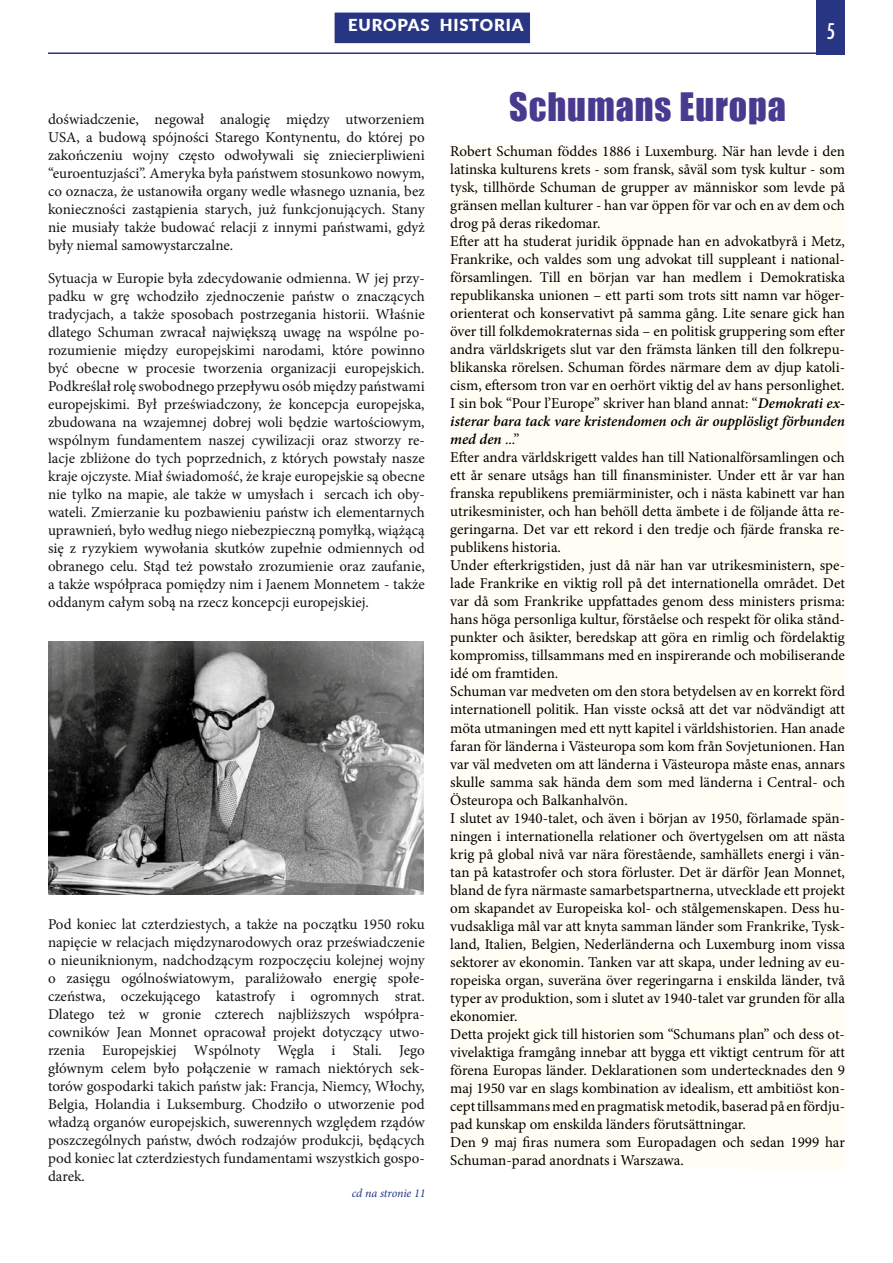
<style>
.page{position:relative;width:893px;height:1263px;background:#fff}
.page>*{position:absolute;margin:0;border:0;box-sizing:border-box;transform-origin:0 0}
.t1{font:36px "Impact";letter-spacing:.025em;color:#4a3a8f}
.t2{font:500 condensed 21px "Futura";color:#fdfdfd}
.t3{font:900 16.5px "Lato";letter-spacing:.05em;color:#fff}
.t4{font:15px/18px "Minion Pro";color:#000}
.t5{font:15px/18px "Minion Pro";color:#141310;text-align:justify}
.t6{font:italic 12px "Minion Pro";letter-spacing:-.01em;color:#1e387e}
.s1{font-weight:600;font-style:italic}
</style>
<div class="page">
<div style="left:817px;top:0;width:28px;height:54px;background:#283583"></div>
<hr style="left:48px;top:53px;width:797px;height:1px;background:#283583">
<div style="left:333px;top:11px;width:198px;height:34px;background:#283583;border:2px solid #fff"></div>
<img style="left:48px;top:641px;width:376px;height:253px">
<p class="t3" style="left:348px;top:13px;width:177px">EUROPAS HISTORIA</p>
<h2 class="t2" style="left:827px;top:17px;width:10px">5</h2>
<p class="t5" style="left:48px;top:110px;width:378px">doświadczenie, negował analogię między utworzeniem USA, a budową spójności Starego Kontynentu, do której po zakończeniu wojny często odwoływali się zniecierpliwieni “euroentuzjaści”. Ameryka była państwem stosunkowo nowym, co oznacza, że ustanowiła organy wedle własnego uznania, bez konieczności zastąpienia starych, już funkcjonujących. Stany nie musiały także budować relacji z innymi państwami, gdyż były niemal samowystarczalne.</p>
<p class="t5" style="left:48px;top:269px;width:378px">Sytuacja w Europie była zdecydowanie odmienna. W jej przy&shy;padku w grę wchodziło zjednoczenie państw o znaczących tradycjach, a także sposobach postrzegania historii. Właśnie dlatego Schuman zwracał największą uwagę na wspólne po&shy;rozumienie między europejskimi narodami, które powinno być obecne w procesie tworzenia organizacji europejskich.<br>Podkreślał rolę swobodnego przepływu osób między państwami europejskimi. Był przeświadczony, że koncepcja europejska, zbudowana na wzajemnej dobrej woli będzie wartościowym, wspólnym fundamentem naszej cywilizacji oraz stworzy re&shy;lacje zbliżone do tych poprzednich, z których powstały nasze kraje ojczyste. Miał świadomość, że kraje europejskie są obecne nie tylko na mapie, ale także w umysłach i sercach ich oby&shy;wateli. Zmierzanie ku pozbawieniu państw ich elementarnych uprawnień, było według niego niebezpieczną pomyłką, wiążącą się z ryzykiem wywołania skutków zupełnie odmiennych od obranego celu. Stąd też powstało zrozumienie oraz zaufanie, a także współpraca pomiędzy nim i Jaenem Monnetem - także oddanym całym sobą na rzecz koncepcji europejskiej.</p>
<p class="t5" style="left:48px;top:915px;width:378px">Pod koniec lat czterdziestych, a także na początku 1950 roku napięcie w relacjach międzynarodowych oraz przeświadczenie o nieuniknionym, nadchodzącym rozpoczęciu kolejnej wojny o zasięgu ogólnoświatowym, paraliżowało energię społe&shy;czeństwa, oczekującego katastrofy i ogromnych strat.<br>Dlatego też w gronie czterech najbliższych współpra&shy;cowników Jean Monnet opracował projekt dotyczący utwo&shy;rzenia Europejskiej Wspólnoty Węgla i Stali. Jego głównym celem było połączenie w ramach niektórych sek&shy;torów gospodarki takich państw jak: Francja, Niemcy, Włochy, Belgia, Holandia i Luksemburg. Chodziło o utworzenie pod władzą organów europejskich, suwerennych względem rządów poszczególnych państw, dwóch rodzajów produkcji, będących pod koniec lat czterdziestych fundamentami wszystkich gospo&shy;darek.</p>
<p class="t6" style="left:352px;top:1185px;width:75px">cd na stronie 11</p>
<h1 class="t1" style="left:509px;top:79px;width:278px">Schumans Europa</h1>
<p class="t4" style="left:450px;top:143px;width:396px">Robert Schuman föddes 1886 i Luxemburg. När han levde i den latinska kulturens krets - som fransk, såväl som tysk kultur - som tysk, tillhörde Schuman de grupper av människor som levde på gränsen mellan kulturer - han var öppen för var och en av dem och drog på deras rikedomar.<br>Efter att ha studerat juridik öppnade han en advokatbyrå i Metz, Frankrike, och valdes som ung advokat till suppleant i national&shy;församlingen. Till en början var han medlem i Demokratiska republikanska unionen – ett parti som trots sitt namn var höger&shy;orienterat och konservativt på samma gång. Lite senare gick han över till folkdemokraternas sida – en politisk gruppering som efter andra världskrigets slut var den främsta länken till den folkrepu&shy;blikanska rörelsen. Schuman fördes närmare dem av djup katoli&shy;cism, eftersom tron var en oerhört viktig del av hans personlighet.<br>I sin bok “Pour l’Europe” skriver han bland annat: “<span class="s1">Demokrati ex&shy;isterar bara tack vare kristendomen och är oupplösligt förbunden med den</span> ...”<br>Efter andra världskrigett valdes han till Nationalförsamlingen och ett år senare utsågs han till finansminister. Under ett år var han franska republikens premiärminister, och i nästa kabinett var han utrikesminister, och han behöll detta ämbete i de följande åtta re&shy;geringarna. Det var ett rekord i den tredje och fjärde franska re&shy;publikens historia.<br>Under efterkrigstiden, just då när han var utrikesministern, spe&shy;lade Frankrike en viktig roll på det internationella området. Det var då som Frankrike uppfattades genom dess ministers prisma: hans höga personliga kultur, förståelse och respekt för olika stånd&shy;punkter och åsikter, beredskap att göra en rimlig och fördelaktig kompromiss, tillsammans med en inspirerande och mobiliserande idé om framtiden.<br>Schuman var medveten om den stora betydelsen av en korrekt förd internationell politik. Han visste också att det var nödvändigt att möta utmaningen med ett nytt kapitel i världshistorien. Han anade faran för länderna i Västeuropa som kom från Sovjetunionen. Han var väl medveten om att länderna i Västeuropa måste enas, annars skulle samma sak hända dem som med länderna i Central- och Östeuropa och Balkanhalvön.<br>I slutet av 1940-talet, och även i början av 1950, förlamade spän&shy;ningen i internationella relationer och övertygelsen om att nästa krig på global nivå var nära förestående, samhällets energi i vän&shy;tan på katastrofer och stora förluster. Det är därför Jean Monnet, bland de fyra närmaste samarbetspartnerna, utvecklade ett projekt om skapandet av Europeiska kol- och stålgemenskapen. Dess hu&shy;vudsakliga mål var att knyta samman länder som Frankrike, Tysk&shy;land, Italien, Belgien, Nederländerna och Luxemburg inom vissa sektorer av ekonomin. Tanken var att skapa, under ledning av eu&shy;ropeiska organ, suveräna över regeringarna i enskilda länder, två typer av produktion, som i slutet av 1940-talet var grunden för alla ekonomier.<br>Detta projekt gick till historien som “Schumans plan” och dess ot&shy;vivelaktiga framgång innebar att bygga ett viktigt centrum för att förena Europas länder. Deklarationen som undertecknades den 9 maj 1950 var en slags kombination av idealism, ett ambitiöst kon&shy;cept tillsammans med en pragmatisk metodik, baserad på en fördju&shy;pad kunskap om enskilda länders förutsättningar.<br>Den 9 maj firas numera som Europadagen och sedan 1999 har Schuman-parad anordnats i Warszawa.</p>
</div>
